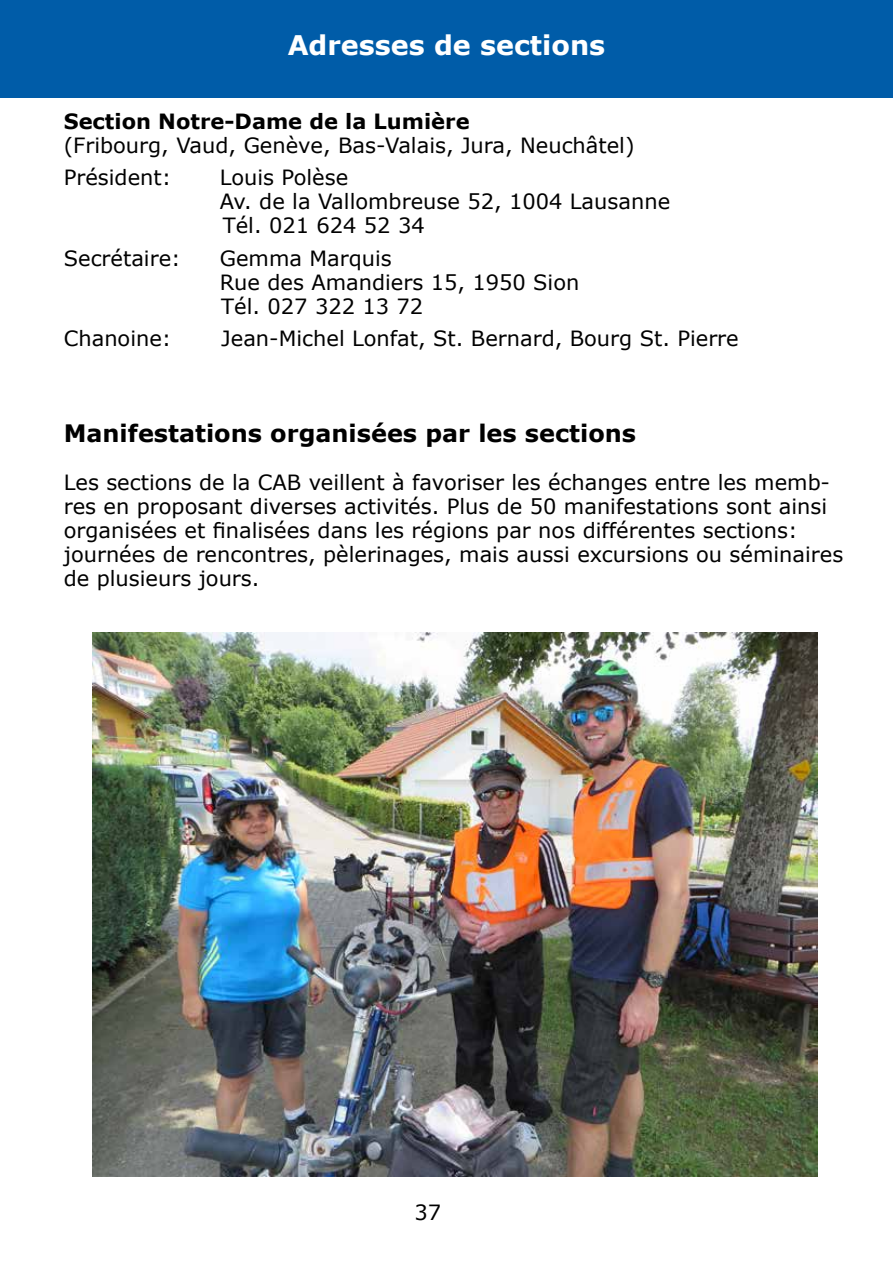
<style>
.page{position:relative;width:893px;height:1263px;background:#fff}
.page>*{position:absolute;margin:0;border:0;box-sizing:border-box;transform-origin:0 0}
.t1{font:700 27px "Verdana";color:#fff}
.t2{font:700 24px "Verdana";color:#000}
.t3{font:21px/24px "Verdana";color:#000}
.t4{font:700 21px "Verdana";color:#000}
</style>
<div class="page">
<div style="left:0;top:0;width:893px;height:98px;background:#005ca8"></div>
<img style="left:92px;top:632px;width:726px;height:545px">
<p class="t1" style="left:288px;top:26px;width:319px">Adresses de sections</p>
<p class="t4" style="left:64px;top:106px;width:407px">Section Notre-Dame de la Lumière</p>
<p class="t3" style="left:64px;top:129px;width:572px;line-height:32.5px">(Fribourg, Vaud, Genève, Bas-Valais, Jura, Neuchâtel)<br>Président:</p>
<p class="t3" style="left:220px;top:165px;width:452px">Louis Polèse<br>Av. de la Vallombreuse 52, 1004 Lausanne<br>Tél. 021 624 52 34</p>
<p class="t3" style="left:64px;top:246px;width:118px">Secrétaire:</p>
<p class="t3" style="left:220px;top:246px;width:361px">Gemma Marquis<br>Rue des Amandiers 15, 1950 Sion<br>Tél. 027 322 13 72</p>
<p class="t3" style="left:64px;top:326px;width:109px">Chanoine:</p>
<p class="t3" style="left:221px;top:326px;width:519px">Jean-Michel Lonfat, St. Bernard, Bourg St. Pierre</p>
<p class="t2" style="left:64px;top:417px;width:574px">Manifestations organisées par les sections</p>
<p class="t3" style="left:64px;top:470px;width:781px">Les sections de la CAB veillent à favoriser les échanges entre les memb&shy;res en proposant diverses activités. Plus de 50 manifestations sont ainsi organisées et finalisées dans les régions par nos différentes sections: journées de rencontres, pèlerinages, mais aussi excursions ou séminaires de plusieurs jours.</p>
<p class="t3" style="left:415px;top:1200px;width:28px">37</p>
</div>
